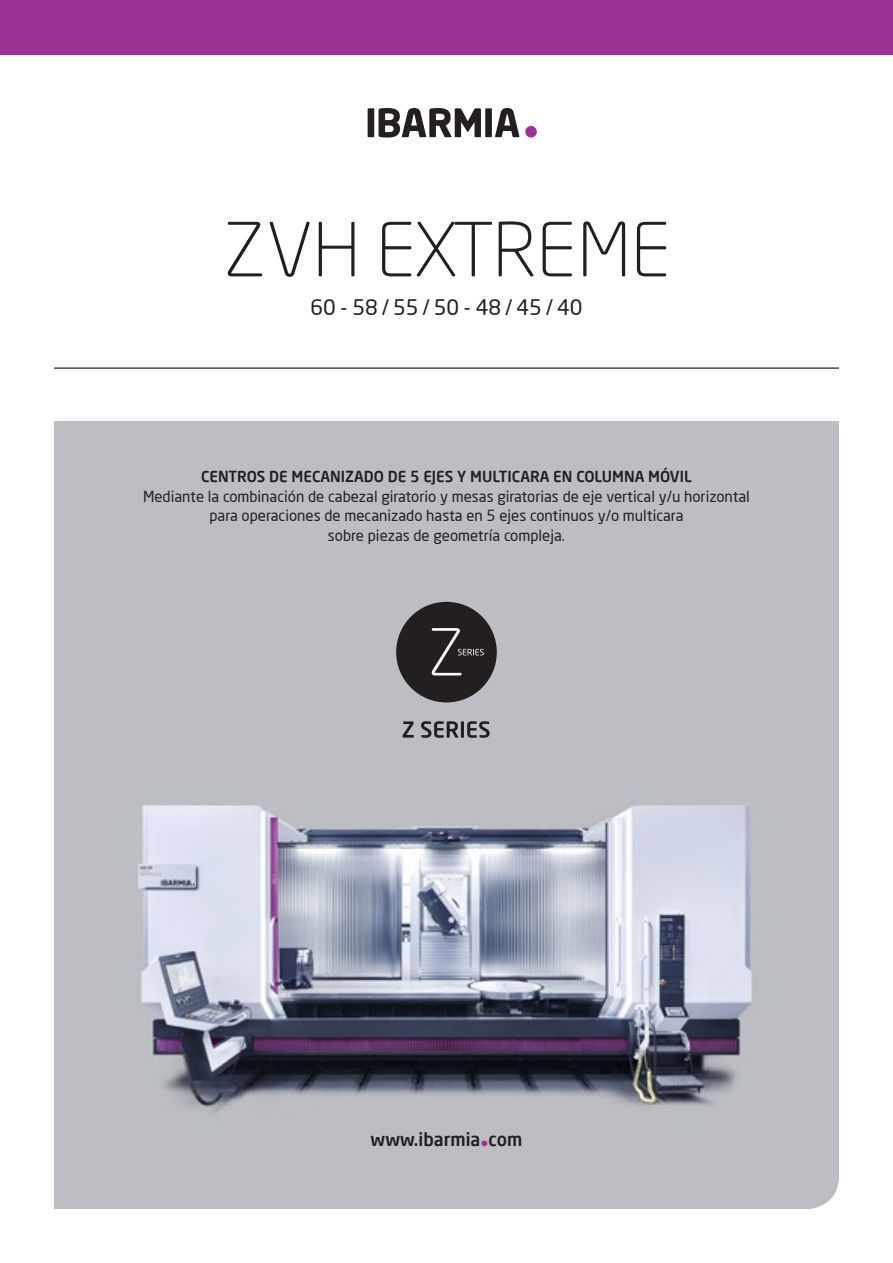
<style>
.page{position:relative;width:893px;height:1263px;background:#fff}
.page>*{position:absolute;margin:0;border:0;box-sizing:border-box;transform-origin:0 0}
.t1{font:300 73.5px "Neo Sans Pro";color:#231f20}
.t2{font:21px "Neo Sans Pro";color:#231f20}
.t3{font:500 18px "Neo Sans Pro";color:#231f20}
.t4{font:15px/19.5px "Neo Sans Pro";color:#231f20;text-align:center}
.t5{font:500 15px "Neo Sans Pro";color:#231f20}
.s1{font-weight:400;color:#9e3293}
</style>
<div class="page">
<div style="left:54px;top:421px;width:785px;height:788px;background:#bdbec3"></div>
<img style="left:54px;top:716px;width:785px;height:460px">
<div style="left:0;top:0;width:893px;height:54px;background:#9e3293"></div>
<hr style="left:54px;top:367px;width:785px;height:2px;background:#231f20">
<svg style="left:379px;top:108px;width:102px;height:30px"></svg>
<div style="left:368px;top:108px;width:6px;height:29px;background:#231f20"></div>
<div style="left:485px;top:108px;width:7px;height:29px;background:#231f20"></div>
<div style="left:525px;top:126px;width:12px;height:12px;background:#9e3293;border-radius:50%"></div>
<svg style="left:495px;top:108px;width:24px;height:29px"></svg>
<svg style="left:403px;top:721px;width:87px;height:17px"></svg>
<div style="left:397px;top:603px;width:99px;height:98px;background:#231f20;border-radius:50%"></div>
<div style="left:396px;top:602px;width:101px;height:100px;border:2px solid #231f20;border-radius:50%"></div>
<svg style="left:432px;top:628px;width:52px;height:47px"></svg>
<h1 class="t1" style="left:223px;top:204px;width:449px">ZVH EXTREME</h1>
<h2 class="t2" style="left:310px;top:294px;width:274px">60 - 58 / 55 / 50 - 48 / 45 / 40</h2>
<p class="t5" style="left:201px;top:467px;width:492px">CENTROS DE MECANIZADO DE 5 EJES Y MULTICARA EN COLUMNA MÓVIL</p>
<p class="t4" style="left:143px;top:486px;width:608px">Mediante la combinación de cabezal giratorio y mesas giratorias de eje vertical y/u horizontal para operaciones de mecanizado hasta en 5 ejes continuos y/o multicara<br>sobre piezas de geometría compleja.</p>
<p class="t3" style="left:371px;top:1127px;width:153px">www.ibarmia<span class="s1">•</span>com</p>
</div>
